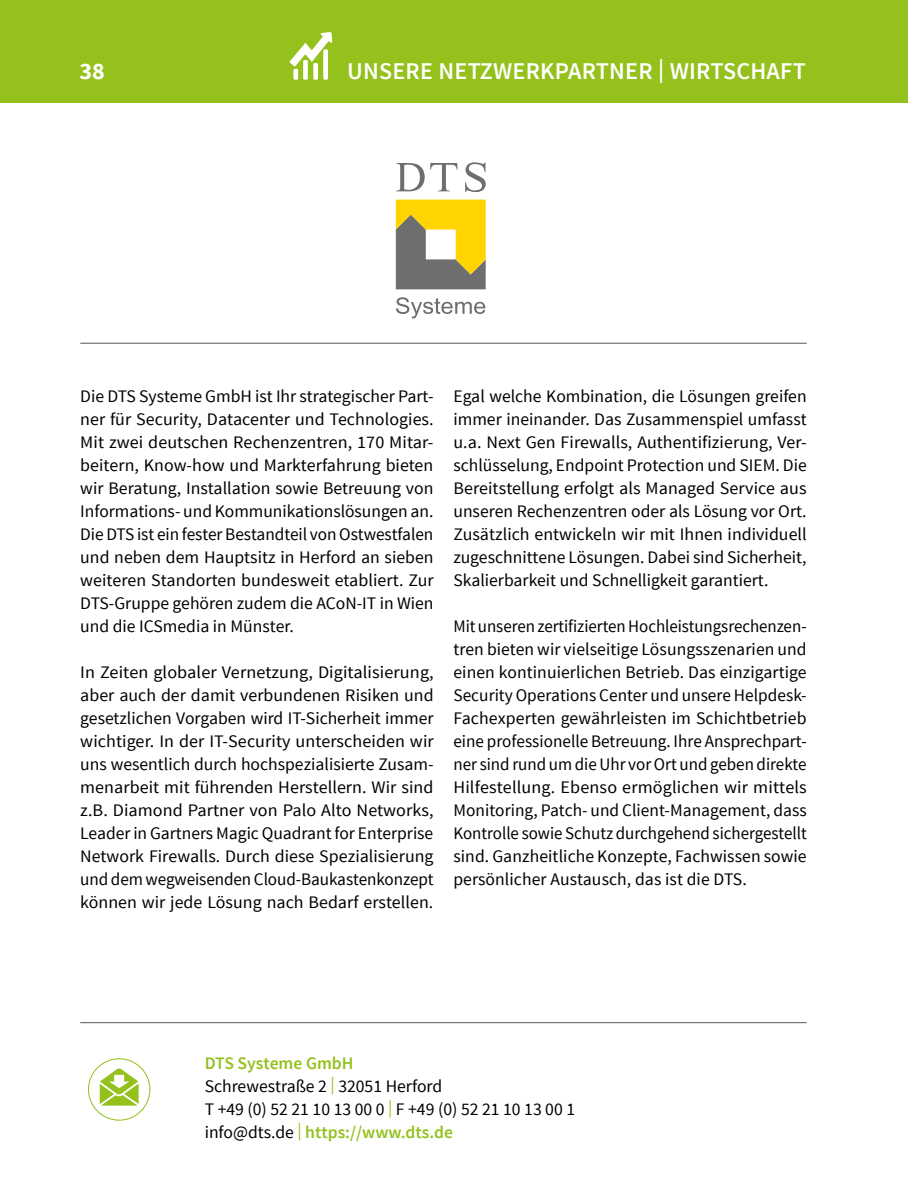
<style>
.page{position:relative;width:908px;height:1191px;background:#fff}
.page>*{position:absolute;margin:0;border:0;box-sizing:border-box;transform-origin:0 0}
.t1{font:600 24px "Source Sans Pro";letter-spacing:.01em;color:#fff}
.t2{font:700 24px "Source Sans Pro";color:#fff}
.t3{font:17.6px/23px "Source Sans Pro";color:#000;text-align:justify}
.t4{font:17.6px/23px "Source Sans Pro";color:#000;text-align:justify;scale:.96 1}
.s1{font-weight:600;color:#94c11c}
.s2{color:#94c11c}
</style>
<div class="page">
<hr style="left:80px;top:343px;width:726px;height:1px;background:#565656">
<hr style="left:80px;top:1022px;width:726px;height:1px;background:#565656">
<div style="left:0;top:0;width:907px;height:103px;background:#94c11c"></div>
<hr style="left:907px;top:0;width:1px;height:103px;background:#94c11c">
<svg style="left:289px;top:32px;width:43px;height:48px"></svg>
<div style="left:88px;top:1058px;width:62px;height:62px;border:1px solid #94c11c;border-radius:50%"></div>
<svg style="left:100px;top:1068px;width:38px;height:37px"></svg>
<svg style="left:396px;top:163px;width:28px;height:28px"></svg>
<svg style="left:430px;top:163px;width:27px;height:28px"></svg>
<svg style="left:465px;top:162px;width:20px;height:30px"></svg>
<svg style="left:395px;top:200px;width:90px;height:89px"></svg>
<svg style="left:396px;top:297px;width:89px;height:21px"></svg>
<h1 class="t2" style="left:79px;top:56px;width:27px">38</h1>
<h1 class="t1" style="left:266px;top:56px;width:540px">UNSERE NETZWERKPARTNER | BRANCHENPARTNER</h1>
<h1 class="t1" style="left:347px;top:56px;width:460px">UNSERE NETZWERKPARTNER | WIRTSCHAFT</h1>
<p class="t3" style="left:80px;top:385px;width:355px">Die DTS Systeme GmbH ist Ihr strategischer Part&shy;ner für Security, Datacenter und Technologies.<br>Mit zwei deutschen Rechenzentren, 170 Mitar&shy;beitern, Know-how und Markterfahrung bieten wir Beratung, Installation sowie Betreuung von Informations- und Kommunikationslösungen an.<br>Die DTS ist ein fester Bestandteil von Ostwestfalen und neben dem Hauptsitz in Herford an sieben weiteren Standorten bundesweit etabliert. Zur DTS-Gruppe gehören zudem die ACoN-IT in Wien und die ICSmedia in Münster.</p>
<p class="t3" style="left:80px;top:661px;width:355px">In Zeiten globaler Vernetzung, Digitalisierung, aber auch der damit verbundenen Risiken und gesetzlichen Vorgaben wird IT-Sicherheit immer wichtiger. In der IT-Security unterscheiden wir uns wesentlich durch hochspezialisierte Zusam&shy;menarbeit mit führenden Herstellern. Wir sind z.B. Diamond Partner von Palo Alto Networks, Leader in Gartners Magic Quadrant for Enterprise Network Firewalls. Durch diese Spezialisierung und dem wegweisenden Cloud-Baukastenkonzept können wir jede Lösung nach Bedarf erstellen.</p>
<p class="t3" style="left:453px;top:385px;width:354px">Egal welche Kombination, die Lösungen greifen immer ineinander. Das Zusammenspiel umfasst u.a. Next Gen Firewalls, Authentifizierung, Ver&shy;schlüsselung, Endpoint Protection und SIEM. Die Bereitstellung erfolgt als Managed Service aus unseren Rechenzentren oder als Lösung vor Ort.<br>Zusätzlich entwickeln wir mit Ihnen individuell zugeschnittene Lösungen. Dabei sind Sicherheit, Skalierbarkeit und Schnelligkeit garantiert.</p>
<p class="t4" style="left:453px;top:615px;width:369px">Mit unseren zertifizierten Hochleistungsrechenzen&shy;tren bieten wir vielseitige Lösungsszenarien und einen kontinuierlichen Betrieb. Das einzigartige Security Operations Center und unsere Helpdesk-Fachexperten gewährleisten im Schichtbetrieb eine professionelle Betreuung. Ihre Ansprechpart&shy;ner sind rund um die Uhr vor Ort und geben direkte Hilfestellung. Ebenso ermöglichen wir mittels Monitoring, Patch- und Client-Management, dass Kontrolle sowie Schutz durchgehend sichergestellt sind. Ganzheitliche Konzepte, Fachwissen sowie persönlicher Austausch, das ist die DTS.</p>
<p class="t3" style="left:204px;top:1052px;width:372px;text-align:left"><span class="s1">DTS Systeme GmbH<br></span>Schrewestraße 2 <span class="s2">|</span> 32051 Herford<br>T +49 (0) 52 21 10 13 00 0 <span class="s2">|</span> F +49 (0) 52 21 10 13 00 1 info@dts.de <span class="s2">|</span> <span class="s1">https://www.dts.de</span></p>
</div>
